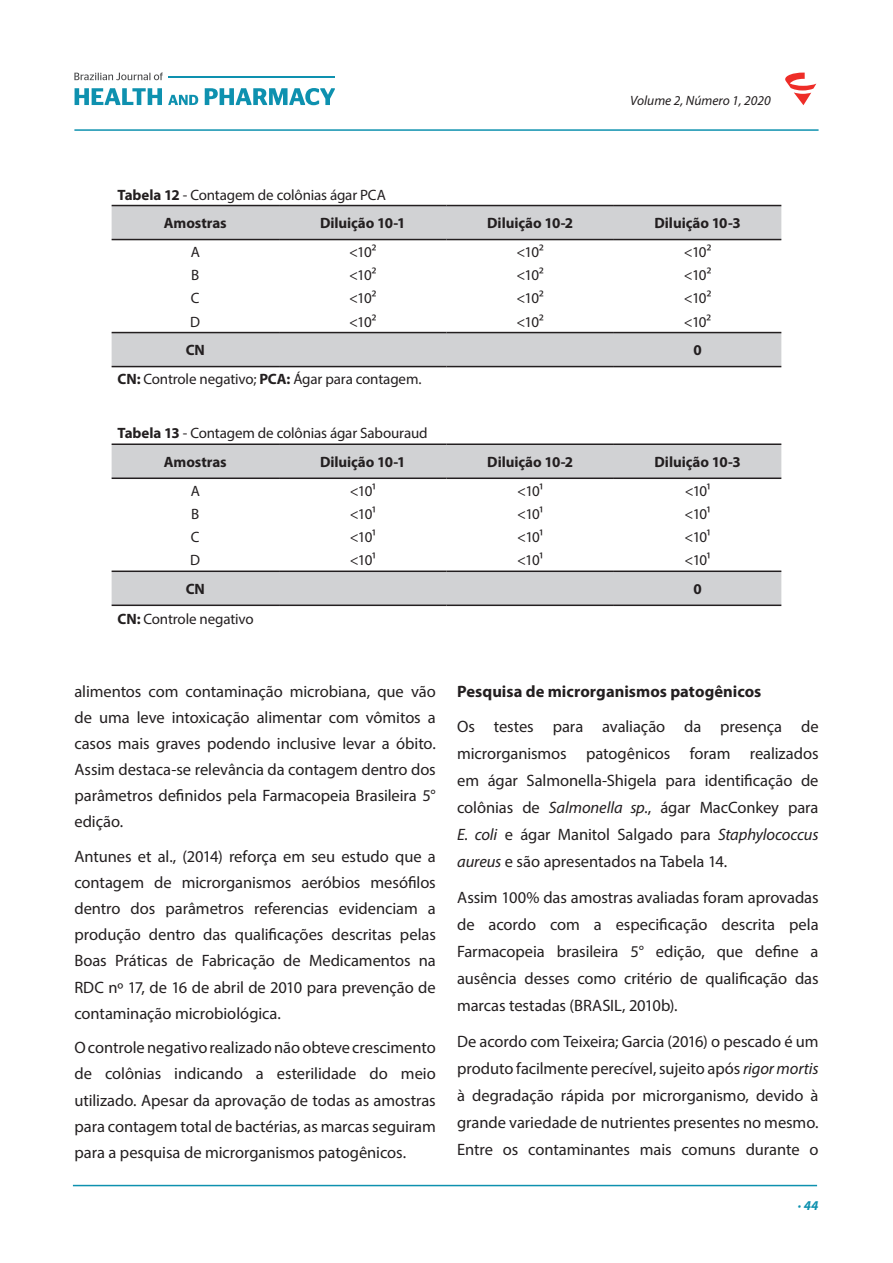
<style>
.page{position:relative;width:893px;height:1263px;background:#fff}
.page>*{position:absolute;margin:0;border:0;box-sizing:border-box;transform-origin:0 0}
.t1{font:16.5px/26.1px "Myriad Pro";letter-spacing:-.005em;color:#231f20;text-align:justify}
.t2{font:700 16.5px "Myriad Pro";color:#231f20}
.t3{font:15px/28.7px "Myriad Pro";letter-spacing:-.01em;color:#231f20}
.t4{font:700 15px "Myriad Pro";letter-spacing:-.005em;color:#231f20}
.t5{font:italic 13.5px "Myriad Pro";color:#231f20}
.t6{font:italic 700 13.5px "Myriad Pro";color:#0e91af}
.s1{font-weight:700}
.s2{font-style:italic}
</style>
<div class="page">
<hr style="left:73px;top:1185px;width:744px;height:1px;background:#0e91af">
<svg style="left:74px;top:73px;width:89px;height:7px"></svg>
<svg style="left:75px;top:88px;width:87px;height:17px"></svg>
<svg style="left:168px;top:95px;width:30px;height:10px"></svg>
<svg style="left:205px;top:88px;width:130px;height:17px"></svg>
<hr style="left:168px;top:77px;width:167px;height:1px;background:#0e91af">
<hr style="left:74px;top:129px;width:745px;height:2px;background:#0e91af">
<svg style="left:785px;top:73px;width:31px;height:32px"></svg>
<svg style="left:112px;top:206px;width:669px;height:160px"></svg>
<hr style="left:112px;top:205px;width:167px;height:1px;background:#231f20">
<hr style="left:279px;top:205px;width:167px;height:1px;background:#231f20">
<hr style="left:446px;top:205px;width:168px;height:1px;background:#231f20">
<hr style="left:614px;top:205px;width:167px;height:1px;background:#231f20">
<hr style="left:112px;top:239px;width:167px;height:1px;background:#231f20">
<hr style="left:279px;top:239px;width:167px;height:1px;background:#231f20">
<hr style="left:446px;top:239px;width:168px;height:1px;background:#231f20">
<hr style="left:614px;top:239px;width:167px;height:1px;background:#231f20">
<hr style="left:112px;top:332px;width:167px;height:1px;background:#231f20">
<hr style="left:279px;top:332px;width:167px;height:1px;background:#231f20">
<hr style="left:446px;top:332px;width:168px;height:1px;background:#231f20">
<hr style="left:614px;top:332px;width:167px;height:1px;background:#231f20">
<hr style="left:112px;top:366px;width:167px;height:1px;background:#231f20">
<hr style="left:279px;top:366px;width:167px;height:1px;background:#231f20">
<hr style="left:446px;top:366px;width:168px;height:1px;background:#231f20">
<hr style="left:614px;top:366px;width:167px;height:1px;background:#231f20">
<svg style="left:112px;top:445px;width:669px;height:159px"></svg>
<hr style="left:112px;top:443px;width:167px;height:2px;background:#231f20">
<hr style="left:279px;top:443px;width:167px;height:2px;background:#231f20">
<hr style="left:446px;top:443px;width:168px;height:2px;background:#231f20">
<hr style="left:614px;top:443px;width:167px;height:2px;background:#231f20">
<hr style="left:112px;top:477px;width:167px;height:2px;background:#231f20">
<hr style="left:279px;top:477px;width:167px;height:2px;background:#231f20">
<hr style="left:446px;top:477px;width:168px;height:2px;background:#231f20">
<hr style="left:614px;top:477px;width:167px;height:2px;background:#231f20">
<hr style="left:112px;top:570px;width:167px;height:2px;background:#231f20">
<hr style="left:279px;top:570px;width:167px;height:2px;background:#231f20">
<hr style="left:446px;top:570px;width:168px;height:2px;background:#231f20">
<hr style="left:614px;top:570px;width:167px;height:2px;background:#231f20">
<hr style="left:112px;top:604px;width:167px;height:2px;background:#231f20">
<hr style="left:279px;top:604px;width:167px;height:2px;background:#231f20">
<hr style="left:446px;top:604px;width:168px;height:2px;background:#231f20">
<hr style="left:614px;top:604px;width:167px;height:2px;background:#231f20">
<p class="t5" style="left:630px;top:92px;width:142px">Volume 2, Número 1, 2020</p>
<p class="t3" style="left:164px;top:180px;width:224px;text-indent:-46px"><span class="s1">Tabela 12</span> - Contagem de colônias ágar PCA<br><span class="s1">Amostras</span></p>
<p class="t4" style="left:320px;top:213px;width:87px">Diluição 10-1</p>
<p class="t4" style="left:487px;top:213px;width:87px">Diluição 10-2</p>
<p class="t4" style="left:654px;top:213px;width:88px">Diluição 10-3</p>
<p class="t3" style="left:191px;top:237px;width:11px">A</p>
<p class="t3" style="left:349px;top:237px;width:29px">&lt;10²</p>
<p class="t3" style="left:516px;top:237px;width:29px">&lt;10²</p>
<p class="t3" style="left:684px;top:237px;width:29px">&lt;10²</p>
<p class="t3" style="left:191px;top:260px;width:10px">B</p>
<p class="t3" style="left:349px;top:260px;width:29px">&lt;10²</p>
<p class="t3" style="left:516px;top:260px;width:29px">&lt;10²</p>
<p class="t3" style="left:684px;top:260px;width:29px">&lt;10²</p>
<p class="t3" style="left:191px;top:284px;width:10px">C</p>
<p class="t3" style="left:349px;top:284px;width:29px">&lt;10²</p>
<p class="t3" style="left:516px;top:284px;width:29px">&lt;10²</p>
<p class="t3" style="left:684px;top:284px;width:29px">&lt;10²</p>
<p class="t3" style="left:190px;top:307px;width:11px">D</p>
<p class="t3" style="left:349px;top:307px;width:29px">&lt;10²</p>
<p class="t3" style="left:516px;top:307px;width:29px">&lt;10²</p>
<p class="t3" style="left:684px;top:307px;width:29px">&lt;10²</p>
<p class="t4" style="left:186px;top:340px;width:21px">CN</p>
<p class="t4" style="left:693px;top:340px;width:10px">0</p>
<p class="t3" style="left:118px;top:364px;width:305px"><span class="s1">CN:</span> Controle negativo; <span class="s1">PCA:</span> Ágar para contagem.</p>
<p class="t3" style="left:164px;top:419px;width:265px;text-indent:-46px"><span class="s1">Tabela 13</span> - Contagem de colônias ágar Sabouraud<br><span class="s1">Amostras</span></p>
<p class="t4" style="left:320px;top:452px;width:87px">Diluição 10-1</p>
<p class="t4" style="left:487px;top:452px;width:87px">Diluição 10-2</p>
<p class="t4" style="left:654px;top:452px;width:88px">Diluição 10-3</p>
<p class="t3" style="left:191px;top:476px;width:11px">A</p>
<p class="t3" style="left:350px;top:476px;width:27px">&lt;10¹</p>
<p class="t3" style="left:517px;top:476px;width:27px">&lt;10¹</p>
<p class="t3" style="left:685px;top:476px;width:27px">&lt;10¹</p>
<p class="t3" style="left:191px;top:499px;width:10px">B</p>
<p class="t3" style="left:350px;top:499px;width:27px">&lt;10¹</p>
<p class="t3" style="left:517px;top:499px;width:27px">&lt;10¹</p>
<p class="t3" style="left:685px;top:499px;width:27px">&lt;10¹</p>
<p class="t3" style="left:191px;top:522px;width:10px">C</p>
<p class="t3" style="left:350px;top:522px;width:27px">&lt;10¹</p>
<p class="t3" style="left:517px;top:522px;width:27px">&lt;10¹</p>
<p class="t3" style="left:685px;top:522px;width:27px">&lt;10¹</p>
<p class="t3" style="left:190px;top:546px;width:11px">D</p>
<p class="t3" style="left:350px;top:546px;width:27px">&lt;10¹</p>
<p class="t3" style="left:517px;top:546px;width:27px">&lt;10¹</p>
<p class="t3" style="left:685px;top:546px;width:27px">&lt;10¹</p>
<p class="t4" style="left:186px;top:579px;width:21px">CN</p>
<p class="t4" style="left:693px;top:579px;width:10px">0</p>
<p class="t3" style="left:118px;top:604px;width:138px"><span class="s1">CN:</span> Controle negativo</p>
<p class="t1" style="left:74px;top:678px;width:363px">alimentos com contaminação microbiana, que vão de uma leve intoxicação alimentar com vômitos a casos mais graves podendo inclusive levar a óbito.<br>Assim destaca-se relevância da contagem dentro dos parâmetros definidos pela Farmacopeia Brasileira 5° edição.</p>
<p class="t1" style="left:74px;top:843px;width:363px">Antunes et al., (2014) reforça em seu estudo que a contagem de microrganismos aeróbios mesófilos dentro dos parâmetros referencias evidenciam a produção dentro das qualificações descritas pelas Boas Práticas de Fabricação de Medicamentos na RDC nº 17, de 16 de abril de 2010 para prevenção de contaminação microbiológica.</p>
<p class="t1" style="left:74px;top:1034px;width:363px">O controle negativo realizado não obteve crescimento de colônias indicando a esterilidade do meio utilizado. Apesar da aprovação de todas as amostras para contagem total de bactérias, as marcas seguiram para a pesquisa de microrganismos patogênicos.</p>
<p class="t2" style="left:457px;top:680px;width:306px">Pesquisa de microrganismos patogênicos</p>
<p class="t1" style="left:457px;top:713px;width:363px;line-height:27px">Os testes para avaliação da presença de microrganismos patogênicos foram realizados em ágar Salmonella-Shigela para identificação de colônias de <span class="s2">Salmonella sp.</span>, ágar MacConkey para <span class="s2">E. coli</span> e ágar Manitol Salgado para <span class="s2">Staphylococcus aureus</span> e são apresentados na Tabela 14.</p>
<p class="t1" style="left:457px;top:884px;width:363px;line-height:27px">Assim 100% das amostras avaliadas foram aprovadas de acordo com a especificação descrita pela Farmacopeia brasileira 5° edição, que define a ausência desses como critério de qualificação das marcas testadas (BRASIL, 2010b).</p>
<p class="t1" style="left:457px;top:1027px;width:363px;line-height:27px">De acordo com Teixeira; Garcia (2016) o pescado é um produto facilmente perecível, sujeito após <span class="s2">rigor mortis </span>à degradação rápida por microrganismo, devido à grande variedade de nutrientes presentes no mesmo.<br>Entre os contaminantes mais comuns durante o</p>
<p class="t6" style="left:798px;top:1197px;width:22px">· 44</p>
</div>
